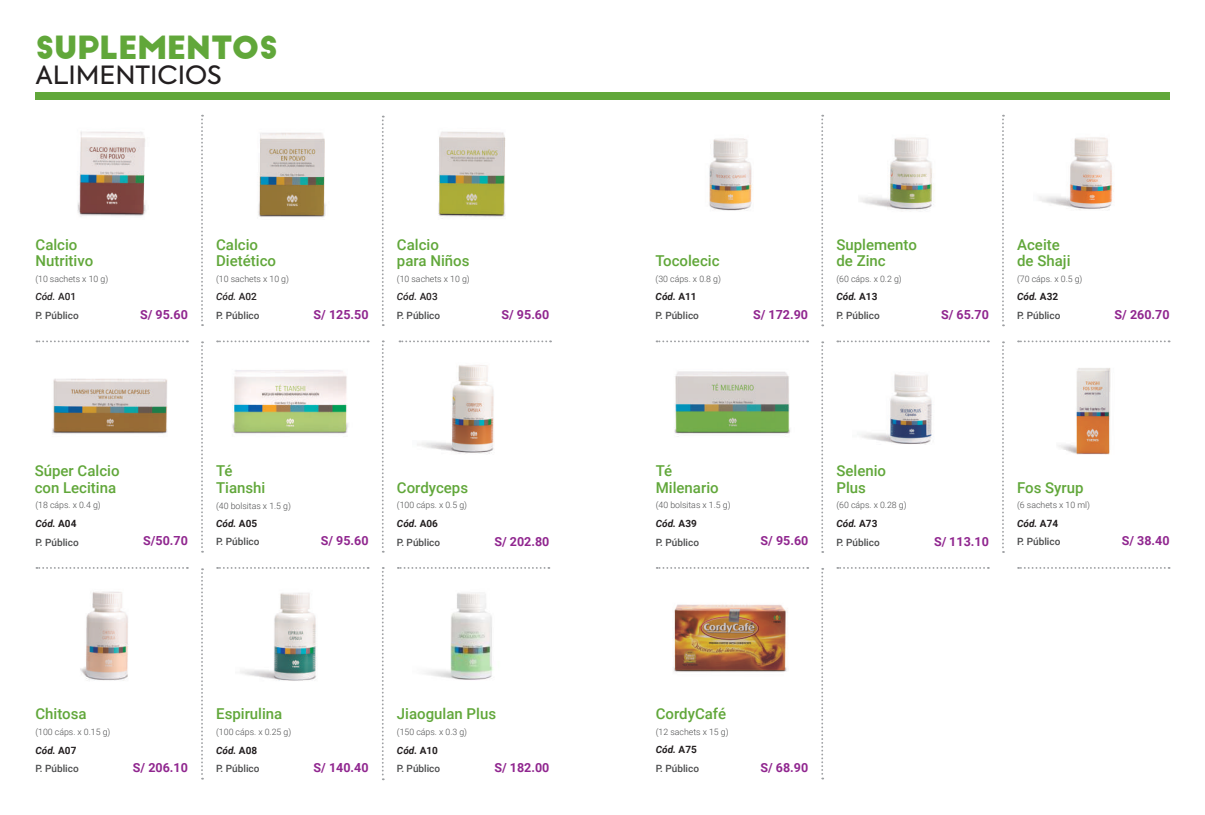
<style>
.page{position:relative;width:1205px;height:815px;background:#fff}
.page>*{position:absolute;margin:0;border:0;box-sizing:border-box;transform-origin:0 0}
.t1{font:31.25px "Big John";letter-spacing:-.02em;color:#61a73a;scale:1.04 1}
.t2{font:25px "Axiforma";color:#231f20;scale:1.04 1}
.t3{font:500 15px/16.2px "Roboto";color:#61a73a}
.t4{font:700 12.5px "Roboto";color:#90268f}
.t5{font:500 10px "Roboto";color:#4b4c4d}
.t6{font:italic 700 10px "Roboto";color:#231f20}
.t7{font:italic 500 10px "Roboto";color:#231f20}
.t8{font:300 8.75px "Roboto";color:#4b4c4d}
.s1{font-style:normal}
</style>
<div class="page">
<img style="left:240px;top:593px;width:77px;height:88px">
<img style="left:425px;top:593px;width:68px;height:87px">
<img style="left:709px;top:138px;width:43px;height:73px">
<img style="left:417px;top:365px;width:77px;height:89px">
<img style="left:77px;top:131px;width:69px;height:85px">
<img style="left:52px;top:378px;width:116px;height:56px">
<img style="left:232px;top:370px;width:116px;height:64px">
<img style="left:258px;top:132px;width:68px;height:85px">
<img style="left:438px;top:131px;width:68px;height:86px">
<img style="left:80px;top:591px;width:48px;height:90px">
<img style="left:860px;top:137px;width:75px;height:74px">
<img style="left:1039px;top:137px;width:75px;height:73px">
<img style="left:859px;top:374px;width:73px;height:71px">
<img style="left:1058px;top:368px;width:53px;height:87px">
<img style="left:674px;top:371px;width:116px;height:63px">
<img style="left:673px;top:604px;width:115px;height:68px">
<svg style="left:201px;top:115px;width:2px;height:211px"></svg>
<svg style="left:201px;top:341px;width:2px;height:212px"></svg>
<svg style="left:201px;top:568px;width:2px;height:212px"></svg>
<svg style="left:382px;top:116px;width:2px;height:210px"></svg>
<svg style="left:382px;top:567px;width:2px;height:213px"></svg>
<svg style="left:382px;top:340px;width:2px;height:213px"></svg>
<svg style="left:36px;top:340px;width:152px;height:2px"></svg>
<svg style="left:217px;top:340px;width:152px;height:2px"></svg>
<svg style="left:217px;top:567px;width:152px;height:2px"></svg>
<svg style="left:398px;top:567px;width:151px;height:2px"></svg>
<svg style="left:399px;top:340px;width:152px;height:2px"></svg>
<svg style="left:36px;top:567px;width:152px;height:2px"></svg>
<svg style="left:821px;top:115px;width:2px;height:211px"></svg>
<svg style="left:821px;top:341px;width:2px;height:212px"></svg>
<svg style="left:821px;top:568px;width:2px;height:211px"></svg>
<svg style="left:1002px;top:115px;width:2px;height:211px"></svg>
<svg style="left:1002px;top:341px;width:2px;height:212px"></svg>
<svg style="left:656px;top:340px;width:152px;height:2px"></svg>
<svg style="left:837px;top:340px;width:152px;height:2px"></svg>
<svg style="left:1018px;top:340px;width:151px;height:2px"></svg>
<svg style="left:1018px;top:567px;width:151px;height:2px"></svg>
<svg style="left:837px;top:567px;width:152px;height:2px"></svg>
<svg style="left:657px;top:567px;width:151px;height:2px"></svg>
<div style="left:35px;top:92px;width:1134px;height:8px;background:#61a73a"></div>
<h1 class="t1" style="left:35px;top:33px;width:235px">SUPLEMENTOS</h1>
<h2 class="t2" style="left:35px;top:59px;width:181px">ALIMENTICIOS</h2>
<h3 class="t3" style="left:36px;top:236px;width:59px">Calcio<br>Nutritivo</h3>
<h3 class="t3" style="left:397px;top:236px;width:74px">Calcio para Niños</h3>
<p class="t8" style="left:35px;top:273px;width:74px">(10 sachets x 10 g)</p>
<p class="t8" style="left:216px;top:273px;width:74px">(10 sachets x 10 g)</p>
<p class="t8" style="left:397px;top:273px;width:74px">(10 sachets x 10 g)</p>
<p class="t5" style="left:35px;top:308px;width:45px">P. Público</p>
<h3 class="t3" style="left:216px;top:236px;width:61px">Calcio<br>Dietético</h3>
<h3 class="t3" style="left:656px;top:252px;width:65px">Tocolecic</h3>
<p class="t8" style="left:656px;top:273px;width:67px">(30 cáps. x 0.8 g)</p>
<p class="t7" style="left:35px;top:290px;width:42px">Cód. <span class="s1">A01</span></p>
<p class="t7" style="left:216px;top:290px;width:42px">Cód. <span class="s1">A02</span></p>
<p class="t7" style="left:397px;top:290px;width:42px">Cód. <span class="s1">A03</span></p>
<p class="t6" style="left:656px;top:290px;width:43px">Cód. <span class="s1">A11</span></p>
<h3 class="t4" style="left:140px;top:305px;width:49px">S/ 95.60</h3>
<p class="t5" style="left:397px;top:308px;width:45px">P. Público</p>
<p class="t5" style="left:656px;top:308px;width:45px">P. Público</p>
<h3 class="t4" style="left:314px;top:306px;width:56px">S/ 125.50</h3>
<h3 class="t4" style="left:501px;top:306px;width:49px">S/ 95.60</h3>
<p class="t5" style="left:216px;top:308px;width:45px">P. Público</p>
<h3 class="t3" style="left:836px;top:236px;width:82px">Suplemento de Zinc</h3>
<h3 class="t3" style="left:1017px;top:236px;width:55px">Aceite de Shaji</h3>
<p class="t8" style="left:836px;top:273px;width:67px">(60 cáps. x 0.2 g)</p>
<p class="t8" style="left:1017px;top:273px;width:67px">(70 cáps. x 0.5 g)</p>
<h3 class="t4" style="left:941px;top:306px;width:49px">S/ 65.70</h3>
<p class="t6" style="left:836px;top:290px;width:43px">Cód. <span class="s1">A13</span></p>
<p class="t6" style="left:1017px;top:290px;width:43px">Cód. <span class="s1">A32</span></p>
<h3 class="t4" style="left:753px;top:306px;width:56px">S/ 172.90</h3>
<p class="t5" style="left:836px;top:308px;width:45px">P. Público</p>
<p class="t5" style="left:1017px;top:308px;width:45px">P. Público</p>
<h3 class="t4" style="left:1114px;top:306px;width:56px">S/ 260.70</h3>
<h3 class="t3" style="left:35px;top:462px;width:86px">Súper Calcio con Lecitina</h3>
<h3 class="t3" style="left:216px;top:462px;width:51px">Té<br>Tianshi</h3>
<h3 class="t3" style="left:397px;top:479px;width:73px">Cordyceps</h3>
<p class="t8" style="left:35px;top:499px;width:67px">(18 cáps. x 0.4 g)</p>
<p class="t8" style="left:216px;top:499px;width:76px">(40 bolsitas x 1.5 g)</p>
<p class="t8" style="left:397px;top:499px;width:72px">(100 cáps. x 0.5 g)</p>
<h3 class="t4" style="left:143px;top:532px;width:46px">S/50.70</h3>
<p class="t6" style="left:35px;top:516px;width:43px">Cód. <span class="s1">A04</span></p>
<p class="t6" style="left:216px;top:516px;width:43px">Cód. <span class="s1">A05</span></p>
<p class="t6" style="left:397px;top:516px;width:43px">Cód. <span class="s1">A06</span></p>
<h3 class="t4" style="left:321px;top:532px;width:49px">S/ 95.60</h3>
<h3 class="t4" style="left:494px;top:532px;width:56px">S/ 202.80</h3>
<p class="t5" style="left:216px;top:535px;width:45px">P. Público</p>
<p class="t5" style="left:35px;top:535px;width:45px">P. Público</p>
<p class="t5" style="left:397px;top:535px;width:45px">P. Público</p>
<h3 class="t3" style="left:656px;top:462px;width:64px">Té<br>Milenario</h3>
<h3 class="t3" style="left:836px;top:462px;width:51px">Selenio<br>Plus</h3>
<p class="t8" style="left:656px;top:499px;width:76px">(40 bolsitas x 1.5 g)</p>
<p class="t8" style="left:836px;top:499px;width:72px">(60 cáps. x 0.28 g)</p>
<h3 class="t4" style="left:760px;top:532px;width:49px">S/ 95.60</h3>
<h3 class="t3" style="left:1017px;top:478px;width:68px">Fos Syrup</h3>
<p class="t8" style="left:1017px;top:499px;width:74px">(6 sachets x 10 ml)</p>
<p class="t6" style="left:1017px;top:516px;width:43px">Cód. <span class="s1">A74</span></p>
<p class="t6" style="left:656px;top:516px;width:43px">Cód. <span class="s1">A39</span></p>
<p class="t6" style="left:836px;top:516px;width:43px">Cód. <span class="s1">A73</span></p>
<h3 class="t4" style="left:934px;top:532px;width:56px">S/ 113.10</h3>
<p class="t5" style="left:656px;top:535px;width:45px">P. Público</p>
<p class="t5" style="left:1017px;top:535px;width:45px">P. Público</p>
<p class="t5" style="left:836px;top:535px;width:45px">P. Público</p>
<h3 class="t4" style="left:1122px;top:532px;width:49px">S/ 38.40</h3>
<h3 class="t3" style="left:35px;top:705px;width:53px">Chitosa</h3>
<h3 class="t3" style="left:216px;top:705px;width:68px">Espirulina</h3>
<h3 class="t3" style="left:397px;top:705px;width:101px">Jiaogulan Plus</h3>
<h3 class="t3" style="left:656px;top:705px;width:72px">CordyCafé</h3>
<p class="t8" style="left:35px;top:726px;width:77px">(100 cáps. x 0.15 g)</p>
<p class="t8" style="left:216px;top:726px;width:77px">(100 cáps. x 0.25 g)</p>
<p class="t8" style="left:397px;top:726px;width:72px">(150 cáps. x 0.3 g)</p>
<p class="t8" style="left:656px;top:726px;width:74px">(12 sachets x 15 g)</p>
<p class="t6" style="left:35px;top:743px;width:43px">Cód. <span class="s1">A07</span></p>
<p class="t6" style="left:216px;top:743px;width:43px">Cód. <span class="s1">A08</span></p>
<p class="t6" style="left:397px;top:743px;width:43px">Cód. <span class="s1">A10</span></p>
<p class="t6" style="left:656px;top:743px;width:43px">Cód. <span class="s1">A75</span></p>
<p class="t5" style="left:35px;top:761px;width:45px">P. Público</p>
<h3 class="t4" style="left:133px;top:759px;width:56px">S/ 206.10</h3>
<h3 class="t4" style="left:314px;top:759px;width:56px">S/ 140.40</h3>
<h3 class="t4" style="left:494px;top:759px;width:56px">S/ 182.00</h3>
<p class="t5" style="left:216px;top:762px;width:45px">P. Público</p>
<p class="t5" style="left:397px;top:762px;width:45px">P. Público</p>
<p class="t5" style="left:656px;top:762px;width:45px">P. Público</p>
<h3 class="t4" style="left:760px;top:759px;width:49px">S/ 68.90</h3>
</div>
